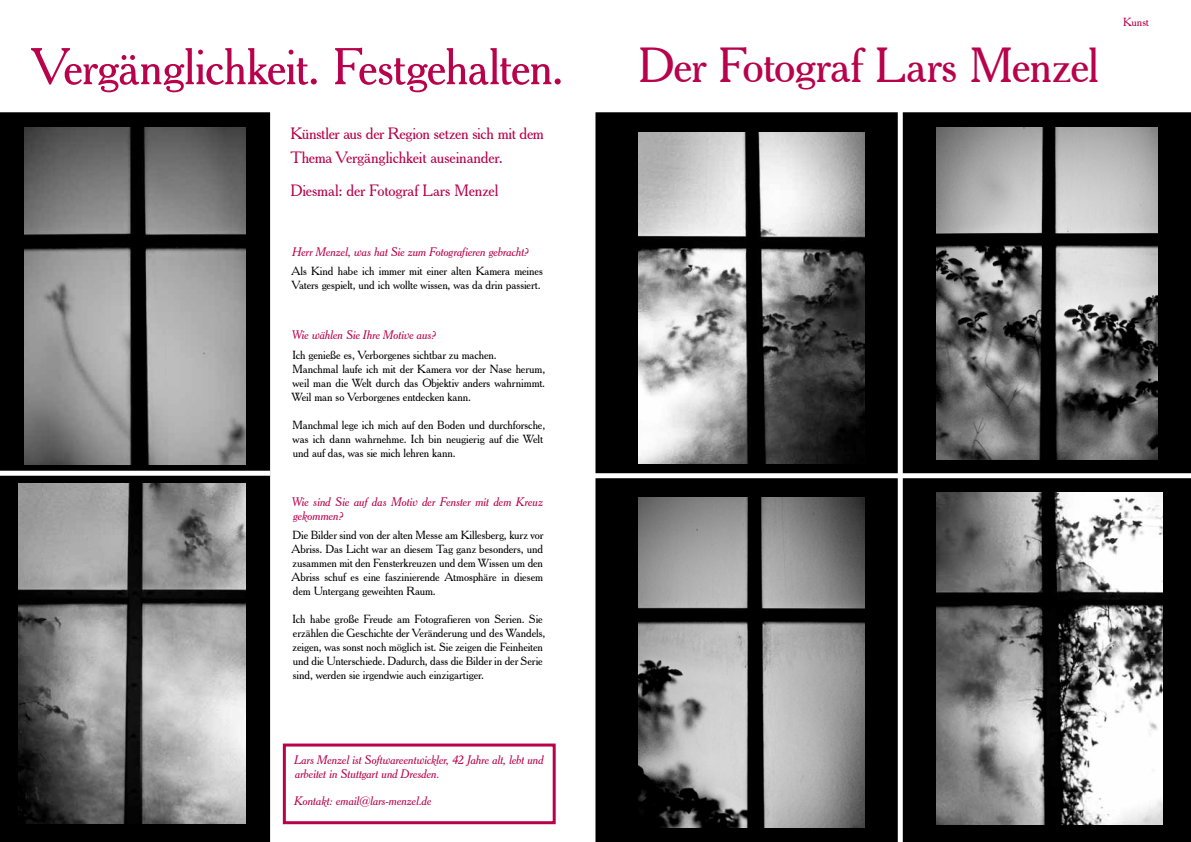
<style>
.page{position:relative;width:1191px;height:842px;background:#fff}
.page>*{position:absolute;margin:0;border:0;box-sizing:border-box;transform-origin:0 0}
.t1{font:50px "Cheltenham BT";letter-spacing:-.015em;color:#b8024b}
.t2{font:48px "Cheltenham BT";letter-spacing:-.015em;color:#b8024b}
.t3{font:16px/24px "Cheltenham BT";letter-spacing:-.015em;color:#b8024b}
.t4{font:italic 12px/13.5px "Cheltenham BT";letter-spacing:-.005em;color:#b8024b}
.t5{font:11.5px/14px "Cheltenham BT";letter-spacing:-.005em;color:#000}
.t6{font:11.5px "Cheltenham BT";letter-spacing:-.005em;color:#b8024b}
</style>
<div class="page">
<div style="left:595px;top:112px;width:596px;height:730px;background:#000"></div>
<div style="left:0;top:112px;width:270px;height:730px;background:#000"></div>
<div style="left:283px;top:743px;width:272px;height:81px;border:3px solid #b8024b"></div>
<img style="left:24px;top:127px;width:222px;height:337px">
<img style="left:936px;top:127px;width:221px;height:332px">
<img style="left:638px;top:498px;width:227px;height:329px">
<img style="left:638px;top:132px;width:227px;height:331px">
<img style="left:18px;top:483px;width:227px;height:340px">
<img style="left:936px;top:493px;width:226px;height:331px">
<div style="left:897px;top:109px;width:5px;height:733px;background:#fff"></div>
<div style="left:590px;top:473px;width:601px;height:5px;background:#fff"></div>
<div style="left:0;top:471px;width:270px;height:5px;background:#fff"></div>
<h1 class="t1" style="left:32px;top:36px;width:533px">Vergänglichkeit. Festgehalten.</h1>
<h3 class="t3" style="left:290px;top:122px;width:255px">Künstler aus der Region setzen sich mit dem<br>Thema Vergänglichkeit auseinander.</h3>
<h3 class="t3" style="left:290px;top:178px;width:209px">Diesmal: der Fotograf Lars Menzel</h3>
<p class="t4" style="left:292px;top:244px;width:239px">Herr Menzel, was hat Sie zum Fotografieren gebracht?</p>
<p class="t5" style="left:291px;top:264px;width:253px">Als Kind habe ich immer mit einer alten Kamera meines<br>Vaters gespielt, und ich wollte wissen, was da drin passiert.</p>
<p class="t4" style="left:292px;top:328px;width:146px">Wie wählen Sie Ihre Motive aus?</p>
<p class="t5" style="left:292px;top:347px;width:255px">Ich genieße es, Verborgenes sichtbar zu machen.<br>Manchmal laufe ich mit der Kamera vor der Nase herum, weil man die Welt durch das Objektiv anders wahrnimmt.<br>Weil man so Verborgenes entdecken kann.</p>
<p class="t5" style="left:292px;top:417px;width:254px">Manchmal lege ich mich auf den Boden und durchforsche, was ich dann wahrnehme. Ich bin neugierig auf die Welt und auf das, was sie mich lehren kann.</p>
<p class="t4" style="left:292px;top:495px;width:252px">Wie sind Sie auf das Motiv der Fenster mit dem Kreuz gekommen?</p>
<p class="t5" style="left:291px;top:528px;width:253px;text-align:justify">Die Bilder sind von der alten Messe am Killesberg, kurz vor Abriss. Das Licht war an diesem Tag ganz besonders, und zusammen mit den Fensterkreuzen und dem Wissen um den Abriss schuf es eine faszinierende Atmosphäre in diesem dem Untergang geweihten Raum.</p>
<p class="t5" style="left:292px;top:612px;width:254px">Ich habe große Freude am Fotografieren von Serien. Sie erzählen die Geschichte der Veränderung und des Wandels, zeigen, was sonst noch möglich ist. Sie zeigen die Feinheiten und die Unterschiede. Dadurch, dass die Bilder in der Serie sind, werden sie irgendwie auch einzigartiger.</p>
<p class="t4" style="left:294px;top:753px;width:251px">Lars Menzel ist Softwareentwickler, 42 Jahre alt, lebt und arbeitet in Stuttgart und Dresden.</p>
<p class="t4" style="left:294px;top:794px;width:139px">Kontakt: email@lars-menzel.de</p>
<h2 class="t2" style="left:638px;top:36px;width:462px">Der Fotograf Lars Menzel</h2>
<p class="t6" style="left:1123px;top:15px;width:27px">Kunst</p>
</div>
